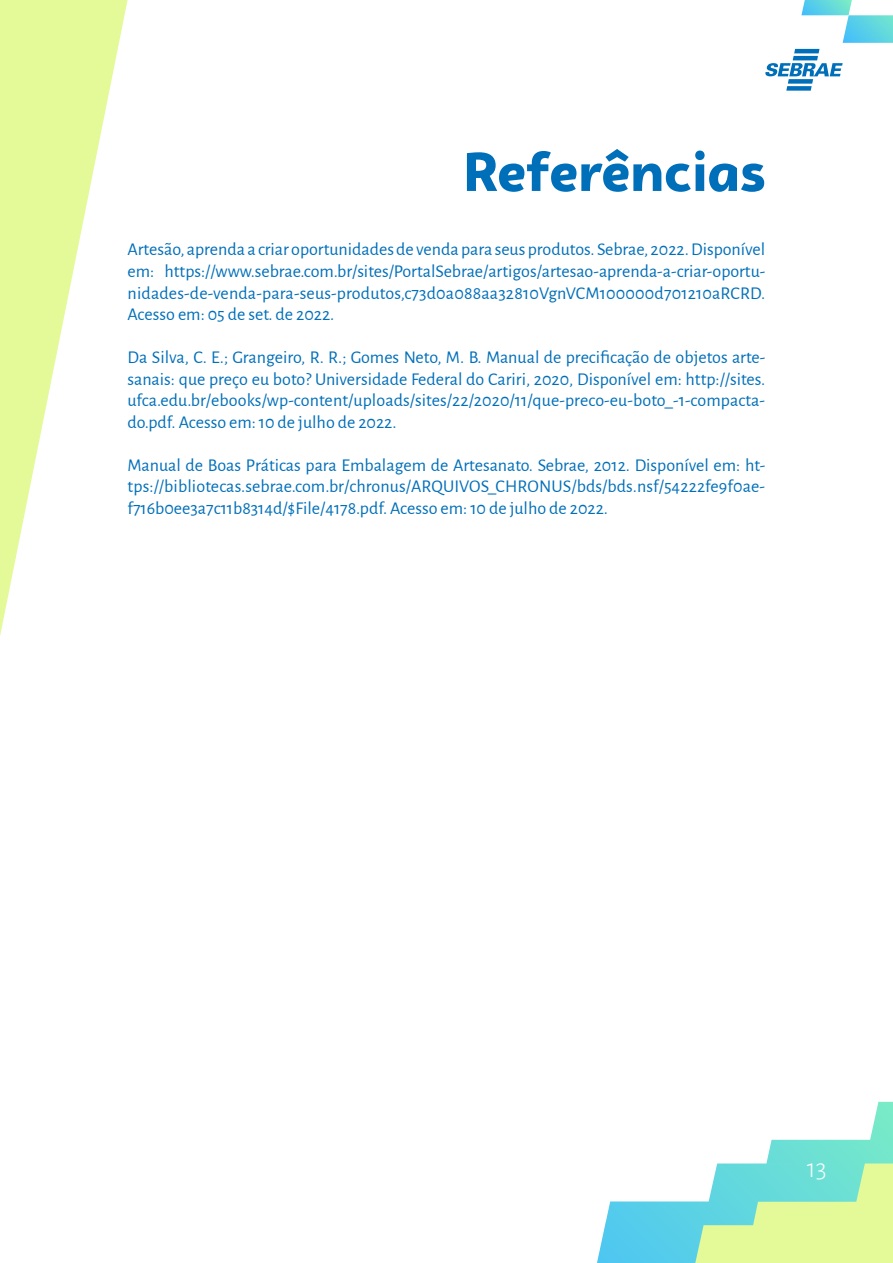
<style>
.page{position:relative;width:893px;height:1263px;background:#fff}
.page>*{position:absolute;margin:0;border:0;box-sizing:border-box;transform-origin:0 0}
.t1{font:900 54px "Campuni";color:#006fb9}
.t2{font:300 27px "Alegreya Sans";color:#fff}
.t3{font:18px/21.6px "Alegreya Sans";color:#006fb9;text-align:justify}
</style>
<div class="page">
<svg style="left:0;top:0;width:128px;height:636px;fill:#e4f998"></svg>
<svg style="left:597px;top:1102px;width:296px;height:161px"></svg>
<svg style="left:765px;top:49px;width:78px;height:42px"></svg>
<svg style="left:801px;top:0;width:92px;height:43px"></svg>
<h1 class="t1" style="left:463px;top:136px;width:304px">Referências</h1>
<p class="t3" style="left:128px;top:238px;width:639px">Artesão, aprenda a criar oportunidades de venda para seus produtos. Sebrae, 2022. Disponível em: https://www.sebrae.com.br/sites/PortalSebrae/artigos/artesao-aprenda-a-criar-oportu&shy;nidades-de-venda-para-seus-produtos,c73d0a088aa32810VgnVCM100000d701210aRCRD.<br>Acesso em: 05 de set. de 2022.</p>
<p class="t3" style="left:128px;top:345px;width:639px">Da Silva, C. E.; Grangeiro, R. R.; Gomes Neto, M. B. Manual de precificação de objetos arte&shy;sanais: que preço eu boto? Universidade Federal do Cariri, 2020, Disponível em: http://sites. ufca.edu.br/ebooks/wp-content/uploads/sites/22/2020/11/que-preco-eu-boto_-1-compacta&shy;do.pdf. Acesso em: 10 de julho de 2022.</p>
<p class="t3" style="left:128px;top:453px;width:639px">Manual de Boas Práticas para Embalagem de Artesanato. Sebrae, 2012. Disponível em: ht&shy;tps://bibliotecas.sebrae.com.br/chronus/ARQUIVOS_CHRONUS/bds/bds.nsf/54222fe9f0ae&shy;f716b0ee3a7c11b8314d/$File/4178.pdf. Acesso em: 10 de julho de 2022.</p>
<h2 class="t2" style="left:807px;top:1150px;width:21px">13</h2>
</div>
